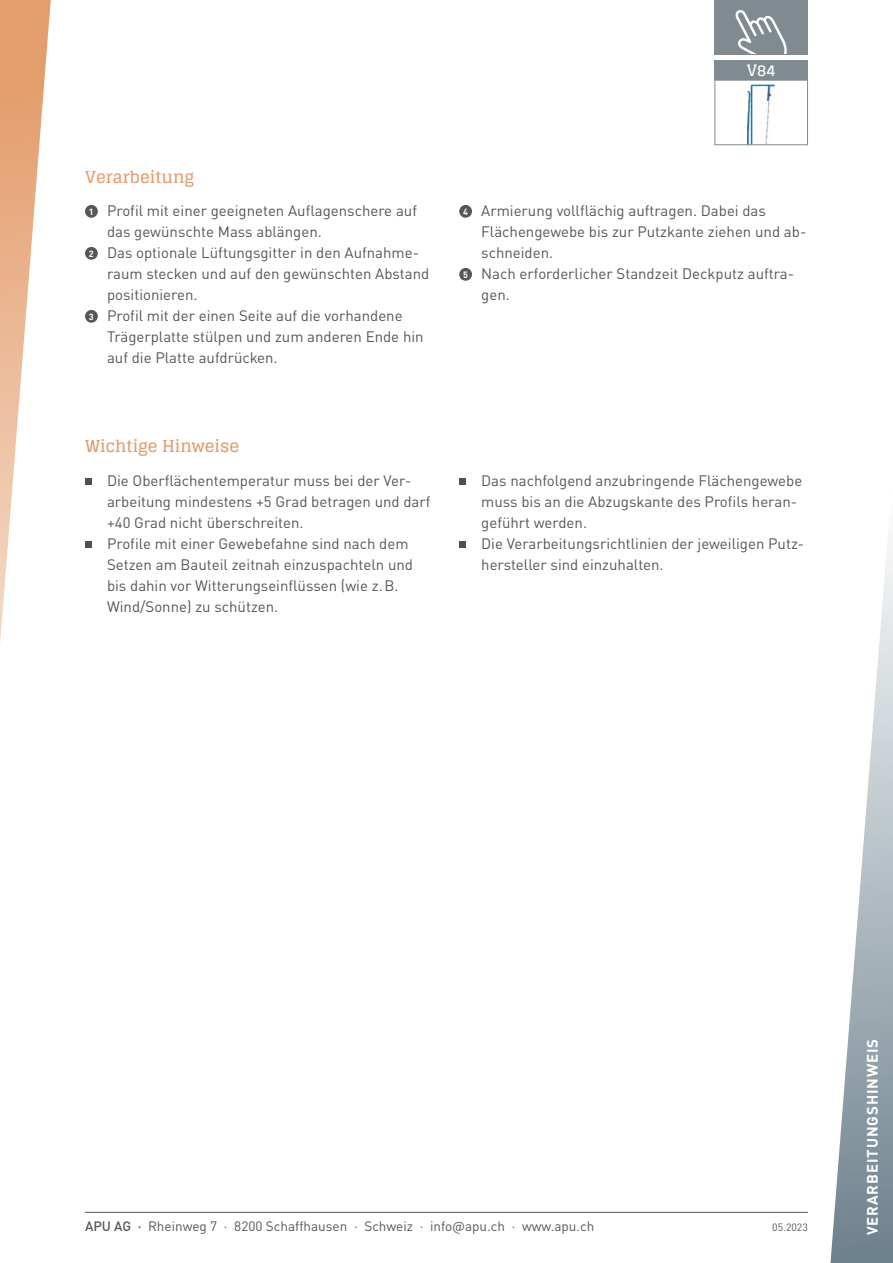
<style>
.page{position:relative;width:893px;height:1263px;background:#fff}
.page>*{position:absolute;margin:0;border:0;box-sizing:border-box;transform-origin:0 0}
.t1{font:700 16.5px "Glegoo";color:#e49d6c}
.t2{font:700 15.6px "Glegoo";color:#fff}
.t3{font:15px/21px "DIN Pro";color:#565656}
.t4{font:700 15px "DIN Pro";letter-spacing:.06em;color:#fff}
.t5{font:13.5px "DIN Pro";color:#565656}
.t6{font:10.5px "DIN Pro";color:#565656}
.s1{font-weight:700;font-size:9px;color:#fff}
.s2{font-weight:500}
</style>
<div class="page">
<hr style="left:85px;top:1212px;width:723px;height:1px;background:#565656">
<svg style="left:0;top:0;width:51px;height:642px"></svg>
<svg style="left:830px;top:541px;width:63px;height:722px"></svg>
<div style="left:85px;top:205px;width:13px;height:13px;background:#565656;border-radius:50%"></div>
<div style="left:85px;top:247px;width:13px;height:13px;background:#565656;border-radius:50%"></div>
<div style="left:85px;top:310px;width:13px;height:13px;background:#565656;border-radius:50%"></div>
<div style="left:459px;top:205px;width:13px;height:13px;background:#565656;border-radius:50%"></div>
<div style="left:459px;top:268px;width:13px;height:13px;background:#565656;border-radius:50%"></div>
<svg style="left:85px;top:478px;width:6px;height:6px"></svg>
<svg style="left:85px;top:541px;width:6px;height:6px"></svg>
<div style="left:459px;top:478px;width:7px;height:6px;background:#4b5255"></div>
<div style="left:459px;top:541px;width:7px;height:6px;background:#4b5255"></div>
<div style="left:714px;top:0;width:94px;height:54px;background:#808b91"></div>
<svg style="left:735px;top:10px;width:52px;height:44px"></svg>
<div style="left:714px;top:60px;width:94px;height:20px;background:#808b91"></div>
<img style="left:748px;top:85px;width:27px;height:58px">
<div style="left:714px;top:80px;width:94px;height:65px;border:1px solid #808b91"></div>
<p class="t2" style="left:747px;top:61px;width:30px">V84</p>
<p class="t1" style="left:85px;top:167px;width:111px">Verarbeitung</p>
<p class="t3" style="left:89px;top:199px;width:330px"><span class="s1">1</span> Profil mit einer geeigneten Auflagenschere auf</p>
<p class="t3" style="left:107px;top:220px;width:216px">das gewünschte Mass ablängen.</p>
<p class="t3" style="left:89px;top:241px;width:332px"><span class="s1">2</span> Das optionale Lüftungsgitter in den Aufnahme-</p>
<p class="t3" style="left:107px;top:262px;width:324px">raum stecken und auf den gewünschten Abstand</p>
<p class="t3" style="left:107px;top:283px;width:92px">positionieren.</p>
<p class="t3" style="left:89px;top:304px;width:315px"><span class="s1">3</span> Profil mit der einen Seite auf die vorhandene</p>
<p class="t3" style="left:107px;top:325px;width:318px">Trägerplatte stülpen und zum anderen Ende hin</p>
<p class="t3" style="left:107px;top:346px;width:172px">auf die Platte aufdrücken.</p>
<p class="t3" style="left:463px;top:199px;width:304px"><span class="s1">4</span> Armierung vollflächig auftragen. Dabei das</p>
<p class="t3" style="left:481px;top:220px;width:327px">Flächengewebe bis zur Putzkante ziehen und ab-</p>
<p class="t3" style="left:481px;top:241px;width:73px">schneiden.</p>
<p class="t3" style="left:463px;top:262px;width:333px"><span class="s1">5</span> Nach erforderlicher Standzeit Deckputz auftra-</p>
<p class="t3" style="left:481px;top:283px;width:30px">gen.</p>
<p class="t1" style="left:85px;top:436px;width:156px">Wichtige Hinweise</p>
<p class="t3" style="left:107px;top:468px;width:325px">Die Oberflächentemperatur muss bei der Ver&shy;arbeitung mindestens +5 Grad betragen und darf +40 Grad nicht überschreiten.<br>Profile mit einer Gewebefahne sind nach dem Setzen am Bauteil zeitnah einzuspachteln und bis dahin vor Witterungseinflüssen (wie z.B.<br>Wind/Sonne) zu schützen.</p>
<p class="t3" style="left:481px;top:468px;width:325px">Das nachfolgend anzubringende Flächengewebe muss bis an die Abzugskante des Profils heran&shy;geführt werden.<br>Die Verarbeitungsrichtlinien der jeweiligen Putz&shy;hersteller sind einzuhalten.</p>
<p class="t5" style="left:85px;top:1215px;width:511px"><span class="s2">APU AG ·</span> Rheinweg 7 · 8200 Schaffhausen · Schweiz · info@apu.ch · www.apu.ch</p>
<p class="t6" style="left:772px;top:1219px;width:37px">05.2023</p>
<p class="t4" style="left:860px;top:1235px;width:198px;rotate:-90deg">VERARBEITUNGSHINWEIS</p>
</div>
